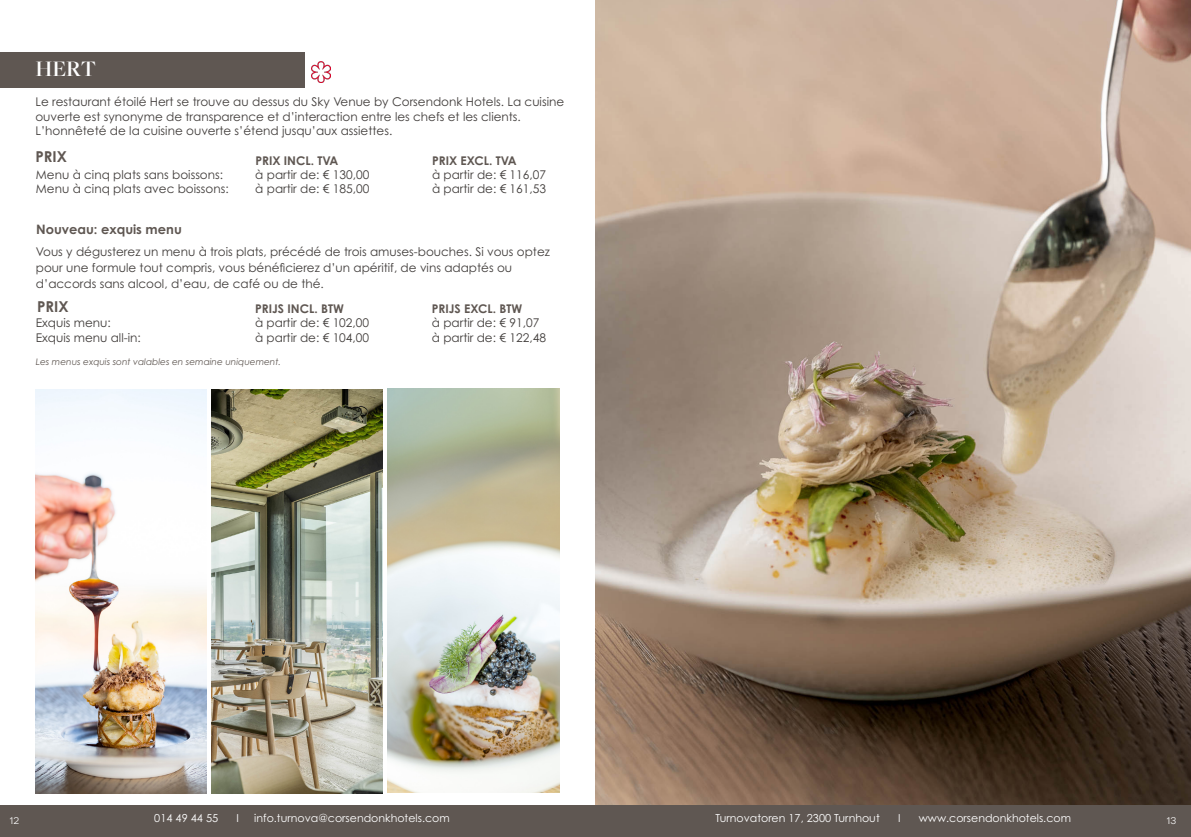
<style>
.page{position:relative;width:1191px;height:837px;background:#fff}
.page>*{position:absolute;margin:0;border:0;box-sizing:border-box;transform-origin:0 0}
.t1{font:600 23px "Freight Big Pro";color:#fff}
.t2{font:700 15px "Century Gothic Pro";color:#5f5752}
.t3{font:700 13px "Century Gothic Pro";color:#5f5752}
.t4{font:12px/14.4px "Century Gothic Pro";color:#413d3b}
.t5{font:700 12px "Century Gothic Pro";color:#5f5752}
.t6{font:12px "Novecentosanswide";color:#fff}
.t7{font:11px "Century Gothic Pro";color:#fff}
.t8{font:italic 9px "Century Gothic Pro";color:#5f5752}
</style>
<div class="page">
<img style="left:595px;top:0;width:596px;height:805px">
<img style="left:311px;top:62px;width:19px;height:20px">
<div style="left:0;top:805px;width:1191px;height:31px;background:#5f5752"></div>
<div style="left:0;top:52px;width:305px;height:36px;background:#5f5752"></div>
<img style="left:212px;top:389px;width:171px;height:403px">
<img style="left:35px;top:389px;width:172px;height:403px">
<img style="left:388px;top:388px;width:171px;height:403px">
<h1 class="t1" style="left:35px;top:54px;width:62px">HERT</h1>
<p class="t4" style="left:35px;top:95px;width:530px">Le restaurant étoilé Hert se trouve au dessus du Sky Venue by Corsendonk Hotels. La cuisine ouverte est synonyme de transparence et d’interaction entre les chefs et les clients.<br>L’honnêteté de la cuisine ouverte s’étend jusqu’aux assiettes.</p>
<p class="t2" style="left:35px;top:147px;width:33px">PRIX</p>
<p class="t5" style="left:255px;top:153px;width:84px">PRIX INCL. TVA</p>
<p class="t5" style="left:432px;top:153px;width:86px">PRIX EXCL. TVA</p>
<p class="t4" style="left:36px;top:167px;width:189px">Menu à cinq plats sans boissons:</p>
<p class="t4" style="left:255px;top:167px;width:116px">à partir de: € 130,00</p>
<p class="t4" style="left:432px;top:167px;width:116px">à partir de: € 116,07</p>
<p class="t4" style="left:36px;top:182px;width:194px">Menu à cinq plats avec boissons:</p>
<p class="t4" style="left:255px;top:182px;width:116px">à partir de: € 185,00</p>
<p class="t4" style="left:432px;top:182px;width:116px">à partir de: € 161,53</p>
<p class="t3" style="left:36px;top:221px;width:147px">Nouveau: exquis menu</p>
<p class="t4" style="left:36px;top:243px;width:515px;line-height:16px">Vous y dégusterez un menu à trois plats, précédé de trois amuses-bouches. Si vous optez pour une formule tout compris, vous bénéficierez d’un apéritif, de vins adaptés ou d’accords sans alcool, d’eau, de café ou de thé.</p>
<p class="t2" style="left:37px;top:297px;width:33px">PRIX</p>
<p class="t5" style="left:255px;top:301px;width:90px">PRIJS INCL. BTW</p>
<p class="t5" style="left:432px;top:301px;width:92px">PRIJS EXCL. BTW</p>
<p class="t4" style="left:36px;top:315px;width:77px">Exquis menu:</p>
<p class="t4" style="left:255px;top:315px;width:116px">à partir de: € 102,00</p>
<p class="t4" style="left:432px;top:315px;width:109px">à partir de: € 91,07</p>
<p class="t4" style="left:36px;top:330px;width:107px">Exquis menu all-in:</p>
<p class="t4" style="left:255px;top:330px;width:116px">à partir de: € 104,00</p>
<p class="t4" style="left:432px;top:330px;width:116px">à partir de: € 122,48</p>
<p class="t8" style="left:36px;top:356px;width:247px">Les menus exquis sont valables en semaine uniquement.</p>
<p class="t6" style="left:10px;top:812px;width:11px">12</p>
<p class="t7" style="left:154px;top:811px;width:65px">014 49 44 55</p>
<p class="t7" style="left:237px;top:811px;width:4px">I</p>
<p class="t7" style="left:254px;top:811px;width:197px">info.turnova@corsendonkhotels.com</p>
<p class="t7" style="left:715px;top:811px;width:166px">Turnovatoren 17, 2300 Turnhout</p>
<p class="t7" style="left:898px;top:811px;width:4px">I</p>
<p class="t7" style="left:918px;top:811px;width:154px">www.corsendonkhotels.com</p>
<p class="t6" style="left:1166px;top:812px;width:11px">13</p>
</div>
